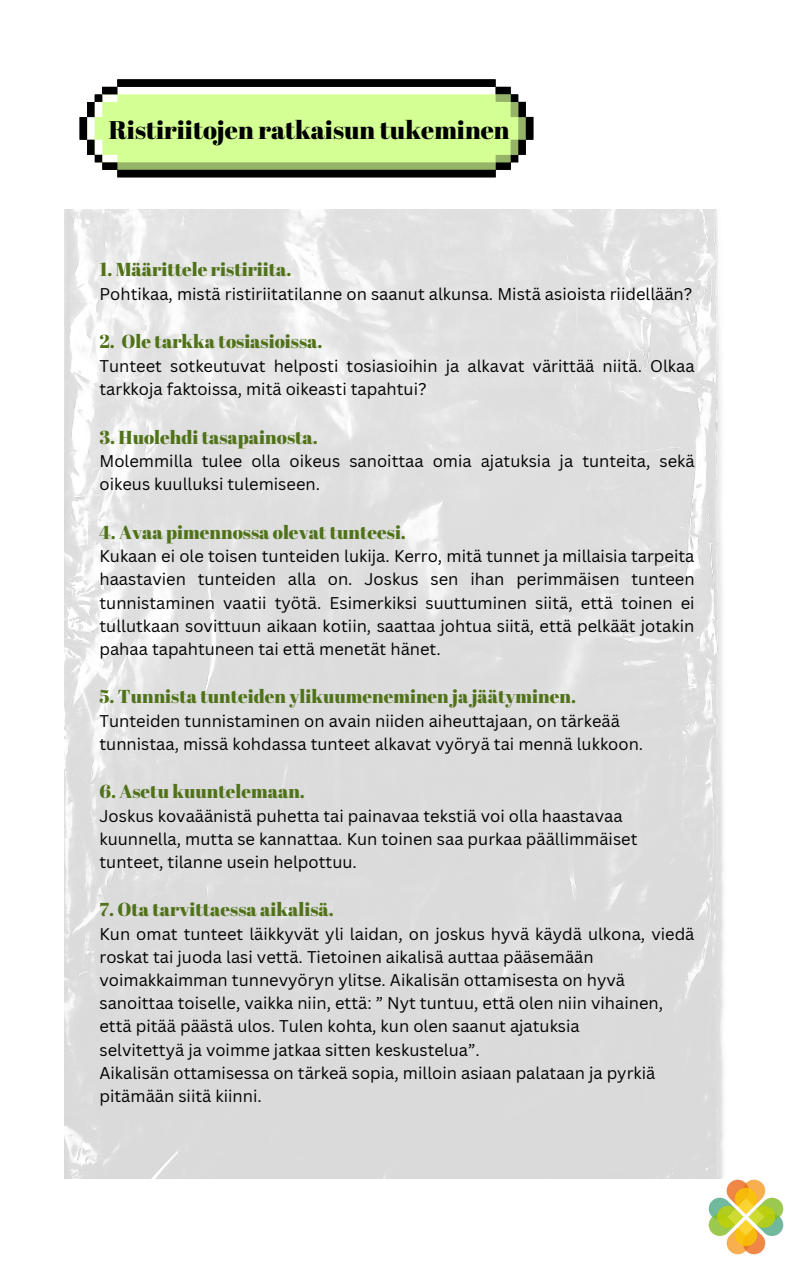
<style>
.page{position:relative;width:794px;height:1266px;background:#fff}
.page>*{position:absolute;margin:0;border:0;box-sizing:border-box;transform-origin:0 0}
.t1{font:25.5px "Abril Fatface";color:#000}
.t2{font:18.75px "Abril Fatface";color:#507219}
.t3{font:16.5px/23.1px "Canva Sans";color:#000}
</style>
<div class="page">
<img style="left:65px;top:209px;width:659px;height:969px">
<svg style="left:80px;top:79px;width:453px;height:98px;fill:#000"></svg>
<svg style="left:87px;top:87px;width:438px;height:83px;background:#cbef96"></svg>
<img style="left:707px;top:1178px;width:76px;height:77px">
<p class="t1" style="left:109px;top:111px;width:402px">Ristiriitojen ratkaisun tukeminen</p>
<p class="t2" style="left:99px;top:257px;width:193px">1. Määrittele ristiriita.</p>
<p class="t3" style="left:99px;top:282px;width:594px">Pohtikaa, mistä ristiriitatilanne on saanut alkunsa. Mistä asioista riidellään?</p>
<p class="t2" style="left:99px;top:329px;width:224px">2. Ole tarkka tosiasioissa.</p>
<p class="t3" style="left:99px;top:354px;width:596px">Tunteet sotkeutuvat helposti tosiasioihin ja alkavat värittää niitä. Olkaa tarkkoja faktoissa, mitä oikeasti tapahtui?</p>
<p class="t2" style="left:99px;top:424px;width:220px">3. Huolehdi tasapainosta.</p>
<p class="t3" style="left:99px;top:449px;width:596px">Molemmilla tulee olla oikeus sanoittaa omia ajatuksia ja tunteita, sekä oikeus kuulluksi tulemiseen.</p>
<p class="t2" style="left:99px;top:519px;width:308px">4. Avaa pimennossa olevat tunteesi.</p>
<p class="t3" style="left:99px;top:544px;width:596px;text-align:justify">Kukaan ei ole toisen tunteiden lukija. Kerro, mitä tunnet ja millaisia tarpeita haastavien tunteiden alla on. Joskus sen ihan perimmäisen tunteen tunnistaminen vaatii työtä. Esimerkiksi suuttuminen siitä, että toinen ei tullutkaan sovittuun aikaan kotiin, saattaa johtua siitä, että pelkäät jotakin pahaa tapahtuneen tai että menetät hänet.</p>
<p class="t2" style="left:99px;top:683px;width:477px">5. Tunnista tunteiden ylikuumeneminen ja jäätyminen.</p>
<p class="t3" style="left:99px;top:709px;width:521px">Tunteiden tunnistaminen on avain niiden aiheuttajaan, on tärkeää</p>
<p class="t3" style="left:99px;top:732px;width:545px">tunnistaa, missä kohdassa tunteet alkavat vyöryä tai mennä lukkoon.</p>
<p class="t2" style="left:99px;top:778px;width:207px">6. Asetu kuuntelemaan.</p>
<p class="t3" style="left:99px;top:804px;width:524px">Joskus kovaäänistä puhetta tai painavaa tekstiä voi olla haastavaa</p>
<p class="t3" style="left:99px;top:827px;width:539px">kuunnella, mutta se kannattaa. Kun toinen saa purkaa päällimmäiset</p>
<p class="t3" style="left:99px;top:850px;width:259px">tunteet, tilanne usein helpottuu.</p>
<p class="t2" style="left:99px;top:896px;width:236px">7. Ota tarvittaessa aikalisä.</p>
<p class="t3" style="left:99px;top:922px;width:596px">Kun omat tunteet läikkyvät yli laidan, on joskus hyvä käydä ulkona, viedä roskat tai juoda lasi vettä. Tietoinen aikalisä auttaa pääsemään</p>
<p class="t3" style="left:99px;top:968px;width:527px">voimakkaimman tunnevyöryn ylitse. Aikalisän ottamisesta on hyvä</p>
<p class="t3" style="left:99px;top:991px;width:565px">sanoittaa toiselle, vaikka niin, että: ” Nyt tuntuu, että olen niin vihainen,</p>
<p class="t3" style="left:99px;top:1014px;width:481px">että pitää päästä ulos. Tulen kohta, kun olen saanut ajatuksia</p>
<p class="t3" style="left:99px;top:1037px;width:381px">selvitettyä ja voimme jatkaa sitten keskustelua”.</p>
<p class="t3" style="left:99px;top:1060px;width:557px">Aikalisän ottamisessa on tärkeä sopia, milloin asiaan palataan ja pyrkiä</p>
<p class="t3" style="left:99px;top:1083px;width:164px">pitämään siitä kiinni.</p>
</div>
